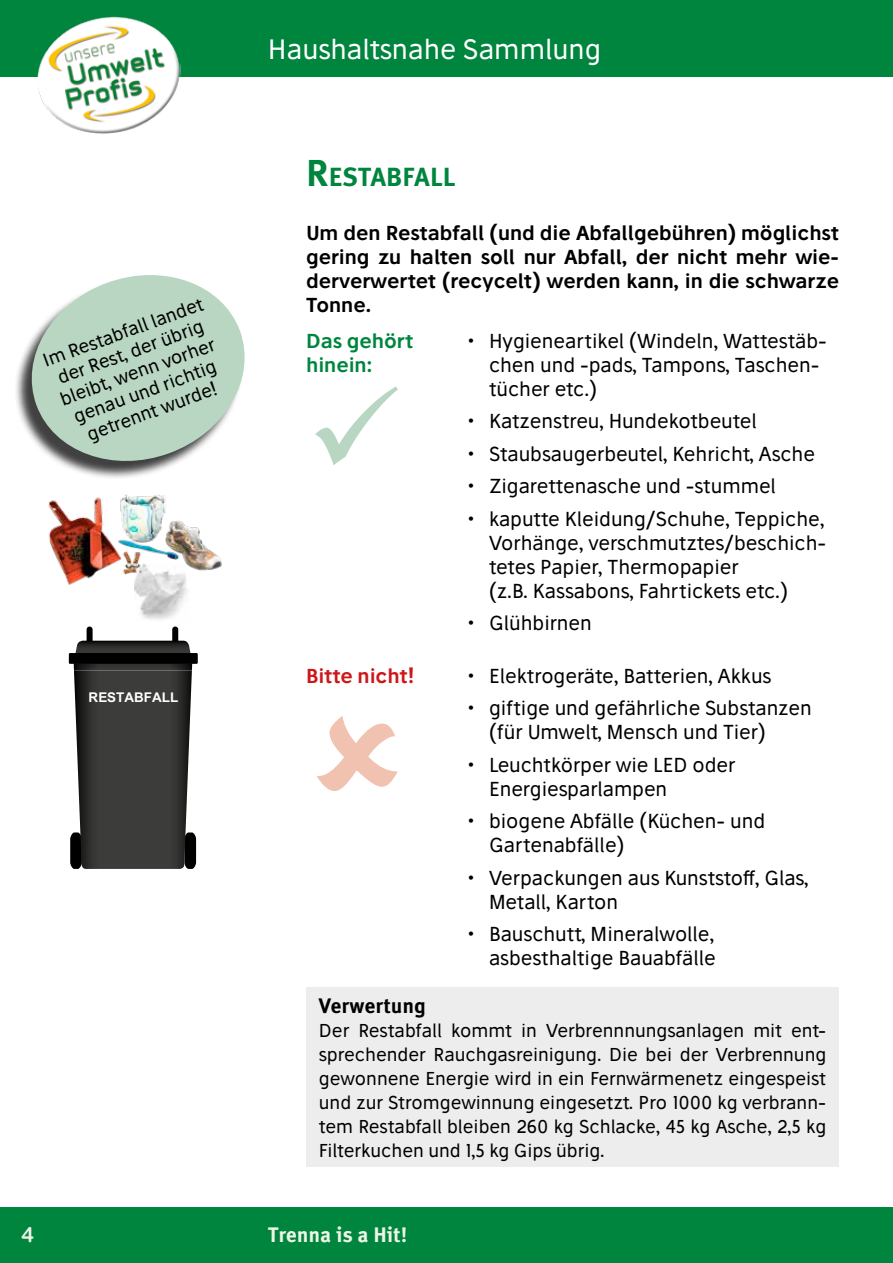
<style>
.page{position:relative;width:893px;height:1263px;background:#fff}
.page>*{position:absolute;margin:0;border:0;box-sizing:border-box;transform-origin:0 0}
.t1{font:27px "Stilu";color:#fff}
.t2{font:700 26.25px "Meta Correspondence OT";letter-spacing:-.01em;color:#00853e}
.t3{font:700 21px "Meta Correspondence OT";letter-spacing:-.005em;color:#eef5e5}
.t4{font:700 21px "Meta Correspondence OT";color:#000}
.t5{font:21px "Arial Rounded MT Bold";color:#eef5e5}
.t6{font:19.5px/24px "Stilu";color:#000}
.t7{font:600 19.5px/24px "Stilu";color:#000;text-align:justify}
.t8{font:600 19.5px/24px "Stilu";color:#00853e}
.t9{font:600 19.5px "Stilu";color:#cd1719}
.t10{font:18px/24px "Stilu";color:#000;text-align:justify}
.t11{font:700 13.5px "Arial";color:#fff}
.s1{font-size:37.5px}
</style>
<div class="page">
<div style="left:0;top:1208px;width:893px;height:55px;background:#00853e"></div>
<div style="left:0;top:0;width:893px;height:77px;background:#00853e"></div>
<img style="left:38px;top:17px;width:142px;height:117px">
<div style="left:306px;top:987px;width:533px;height:180px;background:#ededed"></div>
<div style="left:87px;top:626px;width:6px;height:38px;background:#000;border-radius:3px"></div>
<div style="left:172px;top:626px;width:6px;height:38px;background:#000;border-radius:3px"></div>
<svg style="left:70px;top:641px;width:126px;height:228px;background:#474746"></svg>
<div style="left:69px;top:653px;width:129px;height:11px;background:#000"></div>
<img style="left:140px;top:601px;width:43px;height:19px">
<img style="left:48px;top:494px;width:174px;height:107px">
<div style="left:14px;top:278px;width:229px;height:202px;background:#000;opacity:.75"></div>
<svg style="left:19px;top:275px;width:226px;height:199px;fill:#b8d6c1"></svg>
<h1 class="t1" style="left:268px;top:32px;width:334px">Haushaltsnahe Sammlung</h1>
<p class="t10" style="left:40px;top:351px;width:171px;line-height:21px;text-align:center;rotate:-20deg">Im Restabfall landet der Rest, der übrig bleibt, wenn vorher genau und richtig getrennt wurde!</p>
<p class="t11" style="left:89px;top:688px;width:91px">RESTABFALL</p>
<h2 class="t2" style="left:306px;top:161px;width:151px"><span class="s1">R</span>ESTABFALL</h2>
<p class="t7" style="left:306px;top:221px;width:534px">Um den Restabfall (und die Abfallgebühren) möglichst gering zu halten soll nur Abfall, der nicht mehr wie&shy;derverwertet (recycelt) werden kann, in die schwarze Tonne.</p>
<p class="t8" style="left:306px;top:328px;width:109px">Das gehört hinein:</p>
<p class="t6" style="left:489px;top:328px;width:339px;text-indent:-21px">• Hygieneartikel (Windeln, Wattestäb&shy;chen und -pads, Tampons, Taschen&shy;tücher etc.)</p>
<p class="t6" style="left:468px;top:409px;width:291px">• Katzenstreu, Hundekotbeutel</p>
<p class="t6" style="left:468px;top:441px;width:349px">• Staubsaugerbeutel, Kehricht, Asche</p>
<p class="t6" style="left:468px;top:474px;width:310px">• Zigarettenasche und -stummel</p>
<p class="t6" style="left:489px;top:506px;width:339px;text-indent:-21px">• kaputte Kleidung/Schuhe, Teppiche, Vorhänge, verschmutztes/beschich&shy;tetes Papier, Thermopapier<br>(z.B. Kassabons, Fahrtickets etc.)</p>
<p class="t6" style="left:468px;top:611px;width:126px">• Glühbirnen</p>
<p class="t9" style="left:306px;top:663px;width:110px">Bitte nicht!</p>
<p class="t6" style="left:468px;top:663px;width:305px">• Elektrogeräte, Batterien, Akkus</p>
<p class="t6" style="left:489px;top:696px;width:324px;text-indent:-21px">• giftige und gefährliche Substanzen (für Umwelt, Mensch und Tier)</p>
<p class="t6" style="left:489px;top:752px;width:248px;text-indent:-21px">• Leuchtkörper wie LED oder<br>Energiesparlampen</p>
<p class="t6" style="left:489px;top:809px;width:278px;text-indent:-21px">• biogene Abfälle (Küchen- und<br>Gartenabfälle)</p>
<p class="t6" style="left:489px;top:865px;width:321px;text-indent:-21px">• Verpackungen aus Kunststoff, Glas,<br>Metall, Karton</p>
<p class="t6" style="left:468px;top:922px;width:250px;text-align:right">• Bauschutt, Mineralwolle, asbesthaltige Bauabfälle</p>
<p class="t4" style="left:319px;top:993px;width:108px">Verwertung</p>
<p class="t10" style="left:319px;top:1018px;width:509px">Der Restabfall kommt in Verbrennnungsanlagen mit ent&shy;sprechender Rauchgasreinigung. Die bei der Verbrennung gewonnene Energie wird in ein Fernwärmenetz eingespeist und zur Stromgewinnung eingesetzt. Pro 1000 kg verbrann&shy;tem Restabfall bleiben 260 kg Schlacke, 45 kg Asche, 2,5 kg Filterkuchen und 1,5 kg Gips übrig.</p>
<p class="t5" style="left:21px;top:1222px;width:14px">4</p>
<p class="t3" style="left:268px;top:1222px;width:141px">Trenna is a Hit!</p>
</div>
